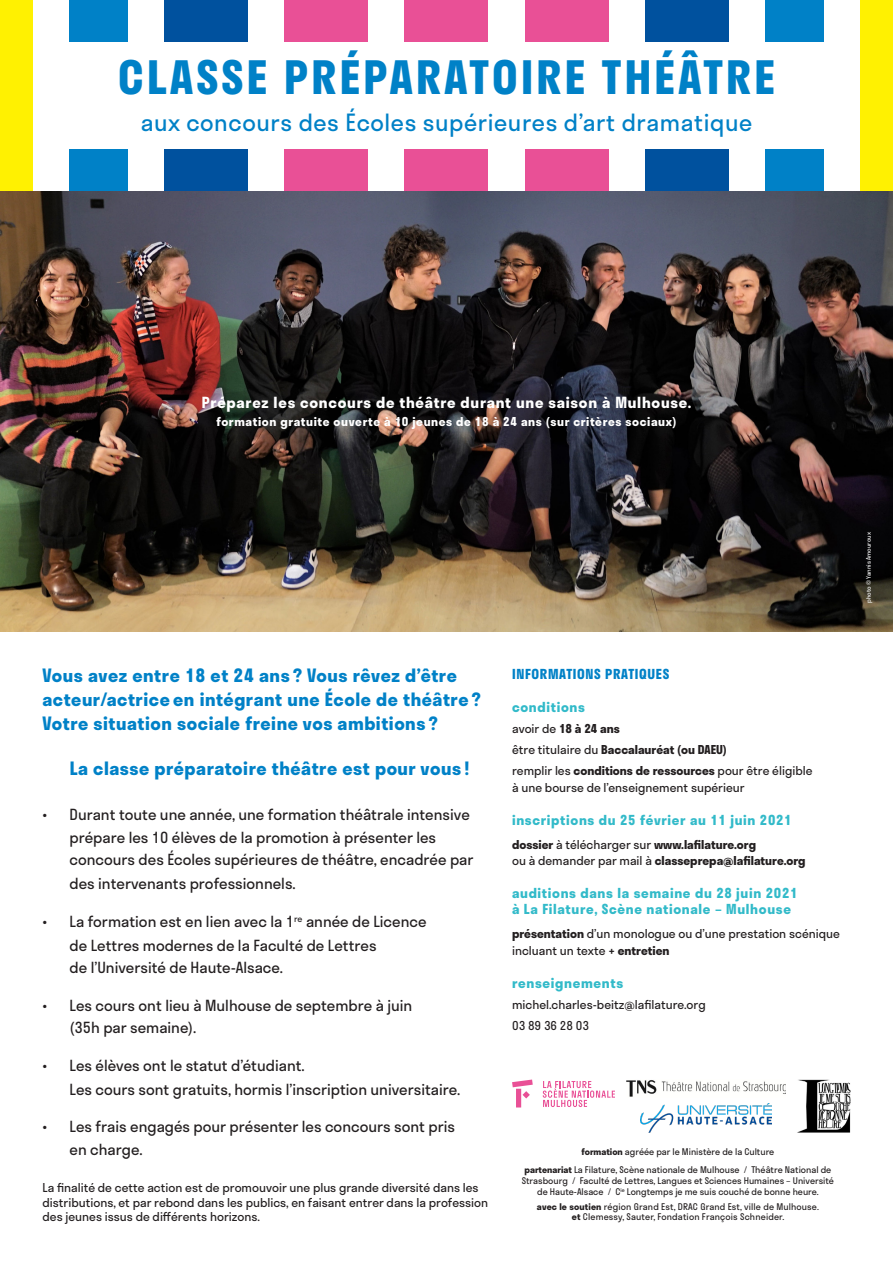
<style>
.page{position:relative;width:893px;height:1263px;background:#fff}
.page>*{position:absolute;margin:0;border:0;box-sizing:border-box;transform-origin:0 0}
.t1{font:700 45px "Stratos";letter-spacing:.075em;color:#0081c7}
.t2{font:23.25px "Stratos";letter-spacing:.025em;color:#0081c7}
.t3{font:700 18px "Stratos";letter-spacing:.03em;color:#0081c7}
.t4{font:15px/22.5px "Stratos";color:#231f20}
.t5{font:700 15px "Stratos";letter-spacing:.05em;color:#fff}
.t6{font:700 13.5px/16.2px "Stratos";letter-spacing:.05em;color:#32bac9}
.t7{font:700 13.5px "Stratos";letter-spacing:.05em;color:#0081c7}
.t8{font:12px/16.5px "Stratos";color:#231f20}
.t9{font:700 12px "Stratos";color:#231f20}
.t10{font:700 12px "Stratos";letter-spacing:.05em;color:#fff}
.t11{font:9px "Stratos";color:#231f20}
.t12{font:6px "Stratos";color:#fff}
.s1{font-weight:400}
.s2{font-weight:700}
</style>
<div class="page">
<div style="left:525px;top:0;width:83px;height:213px;background:#e95096"></div>
<div style="left:765px;top:0;width:59px;height:255px;background:#0081c7"></div>
<div style="left:645px;top:0;width:83px;height:298px;background:#00519e"></div>
<div style="left:285px;top:0;width:83px;height:213px;background:#e95096"></div>
<div style="left:69px;top:0;width:59px;height:298px;background:#0081c7"></div>
<div style="left:0;top:0;width:33px;height:329px;background:#fff101"></div>
<div style="left:860px;top:0;width:33px;height:298px;background:#fff101"></div>
<div style="left:165px;top:0;width:83px;height:319px;background:#00519e"></div>
<div style="left:404px;top:0;width:84px;height:282px;background:#e95096"></div>
<img style="left:0;top:191px;width:893px;height:440px">
<img style="left:798px;top:1080px;width:52px;height:52px">
<svg style="left:512px;top:1079px;width:21px;height:19px"></svg>
<div style="left:516px;top:1089px;width:5px;height:18px;background:#e95096"></div>
<svg style="left:543px;top:1081px;width:72px;height:26px"></svg>
<img style="left:626px;top:1080px;width:160px;height:17px">
<img style="left:640px;top:1103px;width:131px;height:29px">
<div style="left:60px;top:43px;width:773px;height:106px;background:#fff"></div>
<p class="t1" style="left:118px;top:41px;width:658px">CLASSE PRÉPARATOIRE THÉÂTRE</p>
<p class="t2" style="left:141px;top:104px;width:613px">aux concours des Écoles supérieures d’art dramatique</p>
<p class="t5" style="left:202px;top:390px;width:491px">Préparez les concours de théâtre durant une saison à Mulhouse.</p>
<p class="t10" style="left:216px;top:412px;width:462px">formation gratuite ouverte à 10 jeunes de 18 à 24 ans (sur critères sociaux)</p>
<p class="t3" style="left:43px;top:661px;width:416px">Vous avez entre 18 et 24 ans ? Vous rêvez d’être</p>
<p class="t3" style="left:43px;top:685px;width:440px">acteur/actrice en intégrant une École de théâtre ?</p>
<p class="t3" style="left:43px;top:709px;width:397px">Votre situation sociale freine vos ambitions ?</p>
<p class="t3" style="left:70px;top:754px;width:401px">La classe préparatoire théâtre est pour vous !</p>
<p class="t4" style="left:70px;top:803px;width:406px;text-indent:-27px">• Durant toute une année, une formation théâtrale intensive prépare les 10 élèves de la promotion à présenter les concours des Écoles supérieures de théâtre, encadrée par</p>
<p class="t4" style="left:70px;top:872px;width:228px">des intervenants professionnels.</p>
<p class="t4" style="left:70px;top:909px;width:358px;line-height:24px;text-indent:-27px">• La formation est en lien avec la 1<sup>re</sup> année de Licence de Lettres modernes de la Faculté de Lettres</p>
<p class="t4" style="left:70px;top:956px;width:215px">de l’Université de Haute-Alsace.</p>
<p class="t4" style="left:70px;top:993px;width:344px;text-indent:-27px">• Les cours ont lieu à Mulhouse de septembre à juin (35h par semaine).</p>
<p class="t4" style="left:70px;top:1053px;width:392px;line-height:24px;text-indent:-27px">• Les élèves ont le statut d’étudiant.<br>Les cours sont gratuits, hormis l’inscription universitaire.</p>
<p class="t4" style="left:70px;top:1115px;width:387px;text-indent:-27px">• Les frais engagés pour présenter les concours sont pris en charge.</p>
<p class="t8" style="left:43px;top:1180px;width:447px;line-height:14.4px">La finalité de cette action est de promouvoir une plus grande diversité dans les distributions, et par rebond dans les publics, en faisant entrer dans la profession</p>
<p class="t8" style="left:43px;top:1208px;width:219px">des jeunes issus de différents horizons.</p>
<p class="t7" style="left:512px;top:663px;width:159px">INFORMATIONS PRATIQUES</p>
<p class="t6" style="left:512px;top:698px;width:74px">conditions</p>
<p class="t9" style="left:512px;top:719px;width:109px"><span class="s1">avoir de</span> 18 à 24 ans</p>
<p class="t9" style="left:512px;top:740px;width:216px"><span class="s1">être titulaire du</span> Baccalauréat (ou DAEU)</p>
<p class="t8" style="left:512px;top:762px;width:302px">remplir les <span class="s2">conditions de ressources</span> pour être éligible à une bourse de l’enseignement supérieur</p>
<p class="t6" style="left:512px;top:811px;width:281px">inscriptions du 25 février au 11 juin 2021</p>
<p class="t9" style="left:512px;top:834px;width:245px">dossier <span class="s1">à télécharger sur</span> www.lafilature.org</p>
<p class="t9" style="left:512px;top:851px;width:295px"><span class="s1">ou à demander par mail à</span> classeprepa@lafilature.org</p>
<p class="t6" style="left:512px;top:884px;width:287px">auditions dans la semaine du 28 juin 2021 à La Filature, Scène nationale – Mulhouse</p>
<p class="t8" style="left:512px;top:925px;width:329px"><span class="s2">présentation</span> d’un monologue ou d’une prestation scénique incluant un texte <span class="s2">+ entretien</span></p>
<p class="t6" style="left:512px;top:974px;width:113px">renseignements</p>
<p class="t8" style="left:512px;top:996px;width:195px">michel.charles-beitz@lafilature.org</p>
<p class="t8" style="left:512px;top:1017px;width:79px">03 89 36 28 03</p>
<p class="t11" style="left:581px;top:1144px;width:194px"><span class="s2">formation</span> agréée par le Ministère de la Culture</p>
<p class="t11" style="left:524px;top:1162px;width:308px"><span class="s2">partenariat</span> La Filature, Scène nationale de Mulhouse / Théâtre National de</p>
<p class="t11" style="left:522px;top:1173px;width:314px">Strasbourg / Faculté de Lettres, Langues et Sciences Humaines – Université</p>
<p class="t11" style="left:537px;top:1184px;width:283px">de Haute-Alsace / C<sup>ie</sup> Longtemps je me suis couché de bonne heure.</p>
<p class="t11" style="left:537px;top:1199px;width:284px"><span class="s2">avec le soutien</span> région Grand Est, DRAC Grand Est, ville de Mulhouse.</p>
<p class="t11" style="left:572px;top:1210px;width:214px"><span class="s2">et</span> Clemessy, Sauter, Fondation François Schneider.</p>
<p class="t12" style="left:864px;top:603px;width:72px;rotate:-90deg">photo © Yannis Amouroux</p>
</div>
